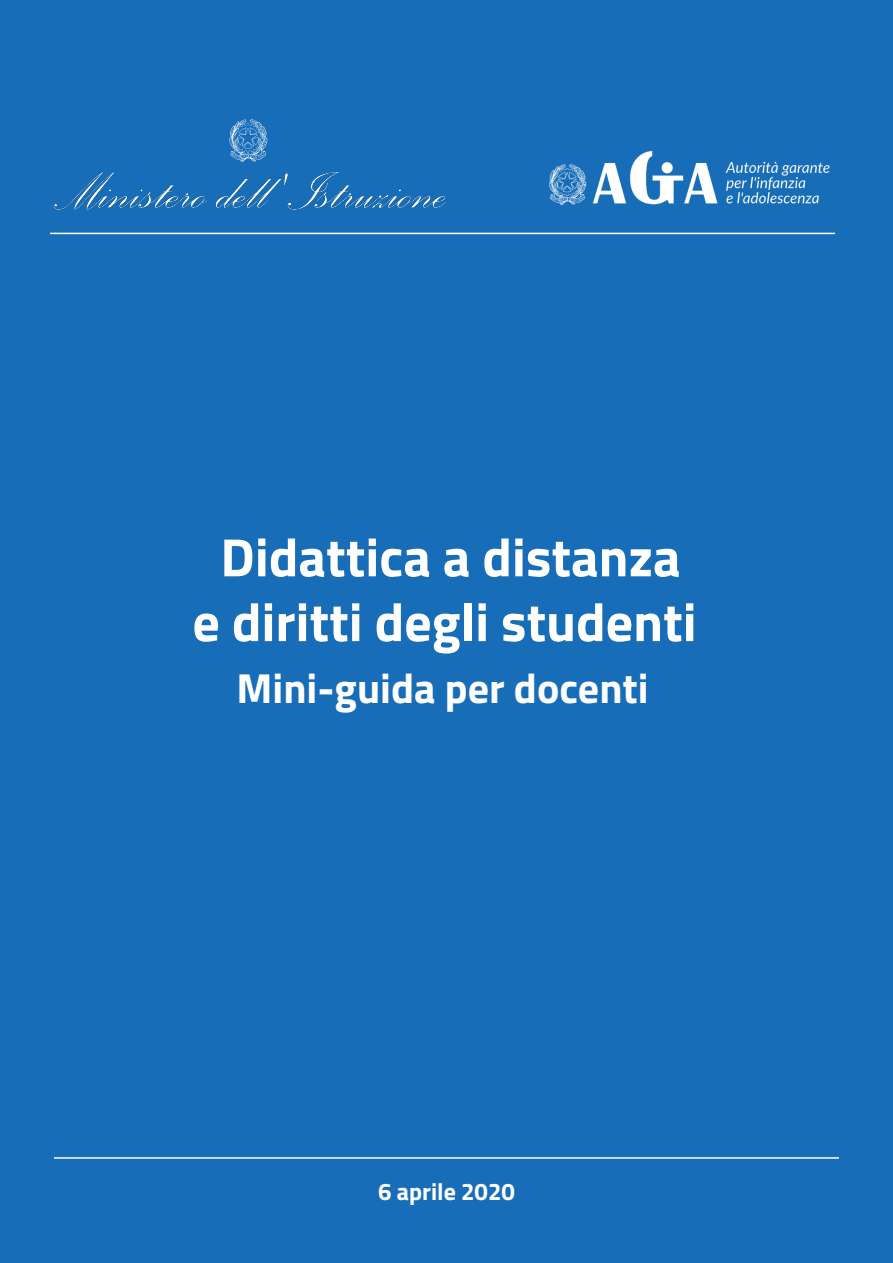
<style>
.page{position:relative;width:893px;height:1263px;background:#176db7}
.page>*{position:absolute;margin:0;border:0;box-sizing:border-box;transform-origin:0 0}
.t1{font:700 54px/64.8px "Titillium";color:#fff;text-align:center}
.t2{font:700 42px "Titillium";color:#fff}
.t3{font:700 24px "Titillium";color:#fff}
</style>
<div class="page">
<img style="left:538px;top:127px;width:316px;height:104px">
<hr style="left:54px;top:1157px;width:785px;height:2px;background:#fff">
<hr style="left:50px;top:233px;width:785px;height:1px;background:#fff">
<svg style="left:229px;top:119px;width:38px;height:43px;background:#498cc6"></svg>
<img style="left:53px;top:169px;width:393px;height:53px">
<p class="t1" style="left:192px;top:522px;width:506px">Didattica a distanza<br>e diritti degli studenti</p>
<p class="t2" style="left:236px;top:656px;width:414px">Mini-guida per docenti</p>
<p class="t3" style="left:378px;top:1174px;width:138px">6 aprile 2020</p>
</div>
